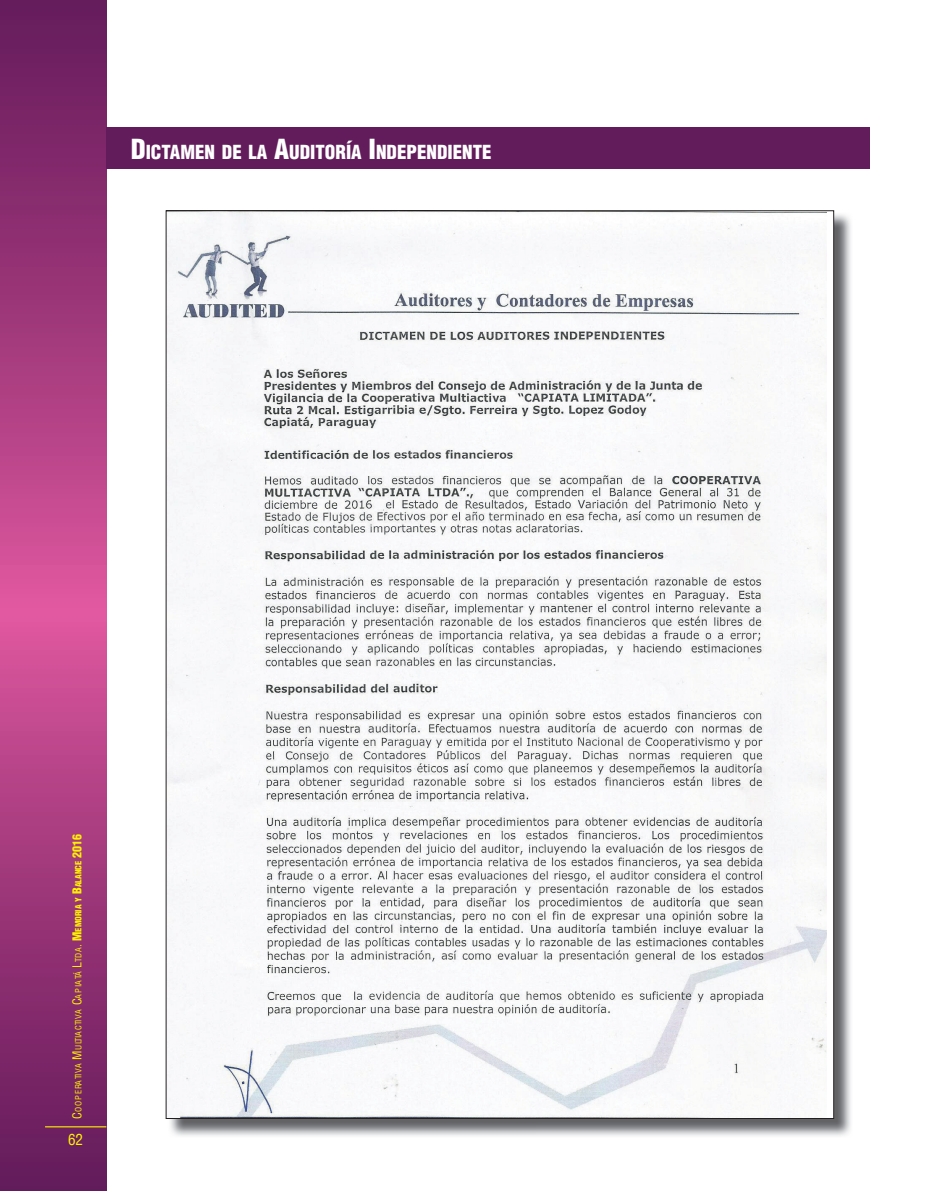
<style>
.page{position:relative;width:936px;height:1191px;background:#fff}
.page>*{position:absolute;margin:0;border:0;box-sizing:border-box;transform-origin:0 0}
.t1{font:900 condensed 18.9px "Helvetica";color:#fff}
.t2{font:condensed 15px "Helvetica";color:#fff101}
.t3{font:condensed 8.4px "Helvetica";letter-spacing:.06em;color:#fff101}
.s1{font-size:27px}
.s2{font-size:12px}
.s3{font-weight:900;font-size:12px}
.s4{font-weight:900}
</style>
<div class="page">
<svg style="left:0;top:0;width:106px;height:1191px;background:#9d377a"></svg>
<hr style="left:45px;top:1126px;width:61px;height:1px;background:#fff101">
<img style="left:168px;top:213px;width:683px;height:923px">
<img style="left:168px;top:212px;width:658px;height:904px">
<div style="left:106px;top:128px;width:763px;height:41px;background:#631c5b"></div>
<h1 class="t1" style="left:131px;top:140px;width:362px"><span class="s1">D</span>ICTAMEN DE LA <span class="s1">A</span>UDITORÍA <span class="s1">I</span>NDEPENDIENTE</h1>
<p class="t3" style="left:73px;top:1118px;width:286px;rotate:-90deg"><span class="s2">C</span>OOP E RATIVA <span class="s2">M</span>ULTIACTIVA <span class="s2">C</span>AP IATÁ <span class="s2">L</span>TDA<span class="s2">.</span> <span class="s3">M</span><span class="s4">EMORIA Y</span> <span class="s3">B</span><span class="s4">ALANCE</span> <span class="s3">2016</span></p>
<h2 class="t2" style="left:68px;top:1130px;width:16px">62</h2>
</div>
